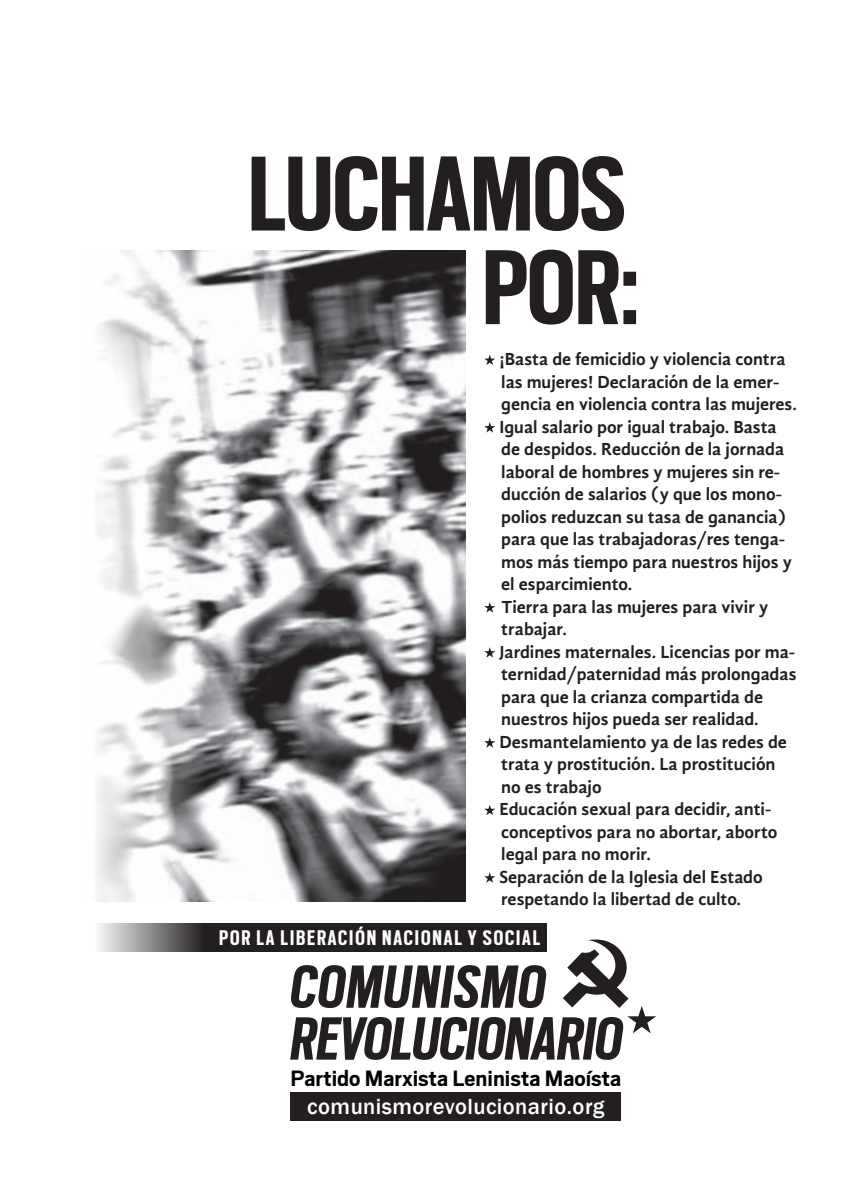
<style>
.page{position:relative;width:851px;height:1191px;background:#fff}
.page>*{position:absolute;margin:0;border:0;box-sizing:border-box;transform-origin:0 0}
.Título_1_-_Editorial{font:700 118.05px "Scout Cond";color:#231f20}
.t1{font:italic 700 67.5px "Scout Cond";color:#231f20}
.t2{font:italic 700 67.5px "Scout Cond";letter-spacing:.02em;color:#231f20}
.t3{font:700 24.6px "Scout";color:#000}
.Título_1_-_Editorial-2{font:700 23.55px "Scout Cond";letter-spacing:.08em;color:#fff}
.Texto_base{font:500 22.5px "Franklin Gothic";letter-spacing:.02em;color:#fff}
.TXT_Recuadro{font:700 18px/22.5px "Gandhi Sans";color:#231f20}
</style>
<div class="page">
<svg style="left:484px;top:354px;width:11px;height:11px"></svg>
<svg style="left:484px;top:422px;width:11px;height:10px"></svg>
<svg style="left:484px;top:647px;width:11px;height:10px"></svg>
<svg style="left:484px;top:737px;width:11px;height:10px"></svg>
<svg style="left:484px;top:805px;width:11px;height:10px"></svg>
<svg style="left:484px;top:872px;width:11px;height:10px"></svg>
<svg style="left:99px;top:923px;width:447px;height:28px;fill:#231f20"></svg>
<svg style="left:562px;top:939px;width:94px;height:94px"></svg>
<img style="left:97px;top:250px;width:368px;height:651px">
<svg style="left:484px;top:602px;width:11px;height:10px"></svg>
<div style="left:290px;top:1092px;width:331px;height:28px;background:#231f20"></div>
<p class="Título_1_-_Editorial" style="left:248px;top:117px;width:379px">LUCHAMOS</p>
<p class="Título_1_-_Editorial" style="left:482px;top:211px;width:158px">POR:</p>
<p class="TXT_Recuadro" style="left:499px;top:348px;width:299px">¡Basta de femicidio y violencia contra las mujeres! Declaración de la emer&shy;gencia en violencia contra las mujeres.</p>
<p class="TXT_Recuadro" style="left:499px;top:415px;width:294px">Igual salario por igual trabajo. Basta de despidos. Reducción de la jornada laboral de hombres y mujeres sin re&shy;ducción de salarios (y que los mono&shy;polios reduzcan su tasa de ganancia) para que las trabajadoras/res tenga&shy;mos más tiempo para nuestros hijos y el esparcimiento.</p>
<p class="TXT_Recuadro" style="left:501px;top:595px;width:268px">Tierra para las mujeres para vivir y trabajar.</p>
<p class="TXT_Recuadro" style="left:499px;top:640px;width:298px">Jardines maternales. Licencias por ma&shy;ternidad/paternidad más prolongadas para que la crianza compartida de nuestros hijos pueda ser realidad.</p>
<p class="TXT_Recuadro" style="left:499px;top:730px;width:289px">Desmantelamiento ya de las redes de trata y prostitución. La prostitución no es trabajo</p>
<p class="TXT_Recuadro" style="left:499px;top:798px;width:279px">Educación sexual para decidir, anti&shy;conceptivos para no abortar, aborto legal para no morir.</p>
<p class="TXT_Recuadro" style="left:499px;top:865px;width:265px">Separación de la Iglesia del Estado respetando la libertad de culto.</p>
<p class="Título_1_-_Editorial-2" style="left:219px;top:922px;width:322px">POR LA LIBERACIÓN NACIONAL Y SOCIAL</p>
<p class="t2" style="left:291px;top:943px;width:256px">COMUNISMO</p>
<p class="t1" style="left:291px;top:994px;width:333px">REVOLUCIONARIO</p>
<p class="Texto_base" style="left:307px;top:1093px;width:299px">comunismorevolucionario.org</p>
<p class="t3" style="left:290px;top:1062px;width:332px">Partido Marxista Leninista Maoísta</p>
</div>
